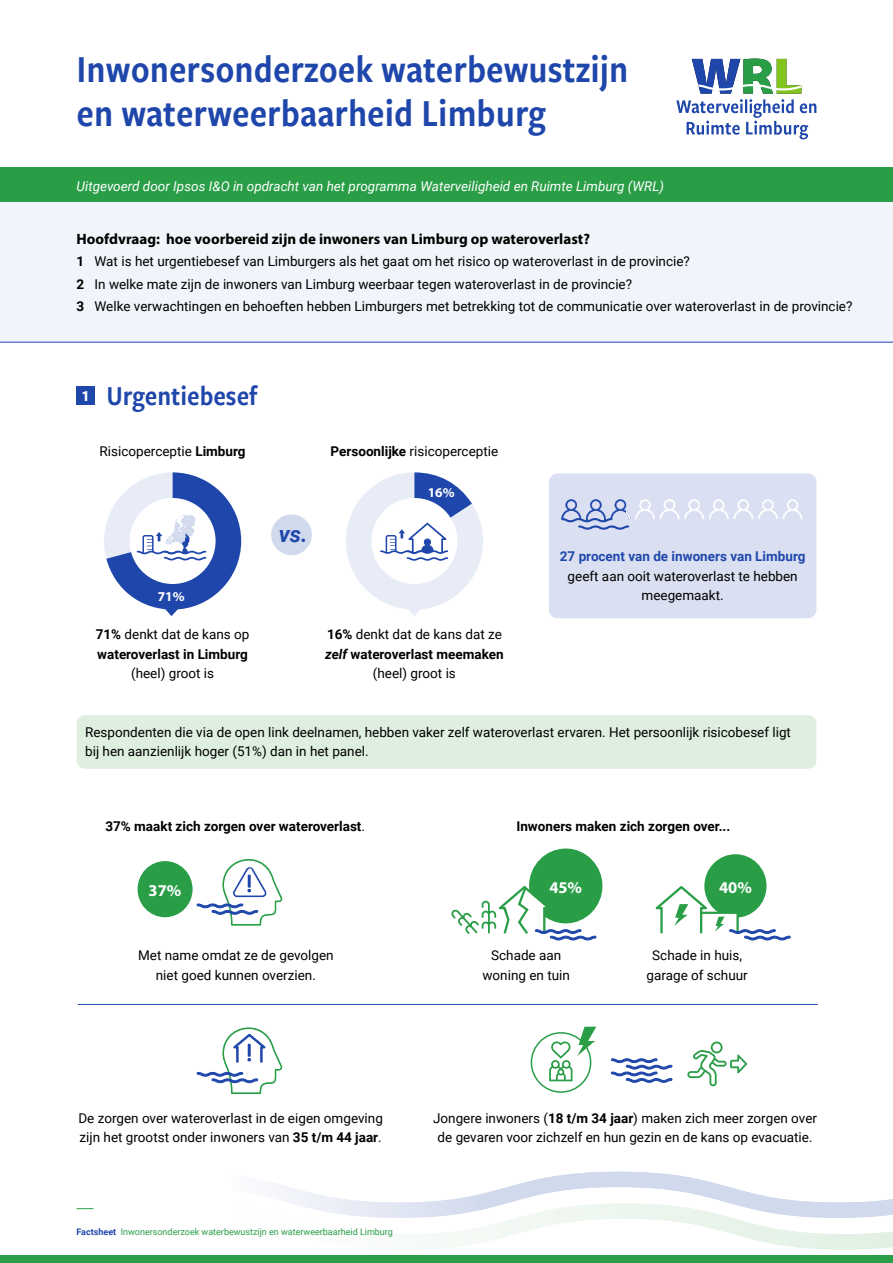
<style>
.page{position:relative;width:893px;height:1263px;background:#fff}
.page>*{position:absolute;margin:0;border:0;box-sizing:border-box;transform-origin:0 0}
.t1{font:39.75px "Freight Sans Cnd Pro Semi";color:#1f47ab}
.t2{font:28.5px "Freight Sans Cnd Pro Semi";color:#1f47ab}
.BODY{font:italic 700 22.5px "Roboto";color:#1f47ab}
.t3{font:20.55px "Freight Sans Cnd Pro Semi";color:#fff}
.KOP{font:700 16.5px "Myriad Pro";color:#fff}
.KOP-2{font:700 15px "Myriad Pro";color:#000}
.BODY-2{font:13.5px/19.5px "Roboto";color:#000;text-align:center}
.BODY-3{font:700 13.5px/19.5px "Roboto";color:#000;text-align:center}
.KOP-3{font:13.5px "Roboto";color:#000}
.BODY-4{font:italic 13.5px "Roboto";color:#fff}
.KOP-4{font:700 13.5px "Myriad Pro";color:#fff}
.t4{font:9px "Roboto";color:#299e47}
.s1{font-weight:700}
.s2{font-style:italic}
.s3{font-weight:400}
.s4{font-weight:700;color:#1f47ab}
</style>
<div class="page">
<svg style="left:460px;top:1172px;width:433px;height:77px"></svg>
<svg style="left:275px;top:1172px;width:202px;height:54px"></svg>
<div style="left:0;top:1255px;width:893px;height:8px;background:#299e47"></div>
<svg style="left:77px;top:1208px;width:17px;height:1px"></svg>
<div style="left:529px;top:848px;width:73px;height:75px;background:#299e47;border-radius:50%"></div>
<div style="left:138px;top:861px;width:55px;height:56px;background:#299e47;border-radius:50%"></div>
<div style="left:704px;top:854px;width:62px;height:64px;background:#299e47;border-radius:50%"></div>
<div style="left:0;top:193px;width:893px;height:149px;background:#f1f4fa"></div>
<div style="left:271px;top:514px;width:41px;height:41px;background:#d1d9ed;border-radius:50%"></div>
<svg style="left:676px;top:59px;width:140px;height:80px"></svg>
<div style="left:77px;top:386px;width:18px;height:19px;background:#1f47ab"></div>
<div style="left:549px;top:473px;width:267px;height:145px;background:#dae0f1;border-radius:9px"></div>
<div style="left:77px;top:715px;width:739px;height:54px;background:#deefe0;border-radius:9px"></div>
<div style="left:0;top:168px;width:893px;height:34px;background:#299e47"></div>
<hr style="left:78px;top:1004px;width:740px;height:1px;background:#1f47ab">
<svg style="left:104px;top:472px;width:137px;height:144px"></svg>
<svg style="left:346px;top:472px;width:137px;height:144px"></svg>
<svg style="left:561px;top:499px;width:241px;height:31px"></svg>
<hr style="left:0;top:342px;width:893px;height:1px;background:#1f47ab">
<svg style="left:687px;top:1041px;width:60px;height:45px"></svg>
<svg style="left:549px;top:1027px;width:47px;height:54px"></svg>
<div style="left:531px;top:1032px;width:60px;height:61px;border:2px solid #299e47;border-radius:50%"></div>
<svg style="left:197px;top:858px;width:86px;height:68px"></svg>
<svg style="left:451px;top:885px;width:145px;height:55px"></svg>
<svg style="left:656px;top:886px;width:134px;height:54px"></svg>
<svg style="left:611px;top:1059px;width:61px;height:23px"></svg>
<svg style="left:197px;top:1027px;width:86px;height:67px"></svg>
<p class="t1" style="left:77px;top:42px;width:553px">Inwonersonderzoek waterbewustzijn</p>
<p class="t1" style="left:77px;top:86px;width:471px">en waterweerbaarheid Limburg</p>
<p class="BODY-4" style="left:77px;top:176px;width:589px">Uitgevoerd door Ipsos I&amp;O in opdracht van het programma Waterveiligheid en Ruimte Limburg (WRL)</p>
<p class="KOP-2" style="left:77px;top:229px;width:515px">Hoofdvraag: hoe voorbereid zijn de inwoners van Limburg op wateroverlast?</p>
<p class="KOP-3" style="left:77px;top:252px;width:615px"><span class="s1">1</span> Wat is het urgentiebesef van Limburgers als het gaat om het risico op wateroverlast in de provincie?</p>
<p class="BODY-2" style="left:77px;top:274px;width:557px"><span class="s1">2</span> In welke mate zijn de inwoners van Limburg weerbaar tegen wateroverlast in de provincie?</p>
<p class="BODY-2" style="left:77px;top:296px;width:777px"><span class="s1">3</span> Welke verwachtingen en behoeften hebben Limburgers met betrekking tot de communicatie over wateroverlast in de provincie?</p>
<p class="t3" style="left:82px;top:380px;width:8px">1</p>
<p class="t2" style="left:107px;top:376px;width:153px">Urgentiebesef</p>
<p class="BODY-2" style="left:100px;top:441px;width:147px">Risicoperceptie <span class="s1">Limburg</span></p>
<p class="BODY-2" style="left:331px;top:441px;width:169px"><span class="s1">Persoonlijke</span> risicoperceptie</p>
<p class="KOP-4" style="left:158px;top:587px;width:28px">71%</p>
<p class="BODY-2" style="left:96px;top:624px;width:155px"><span class="s1">71%</span> denkt dat de kans op</p>
<p class="BODY-3" style="left:97px;top:643px;width:152px">wateroverlast in Limburg</p>
<p class="BODY-2" style="left:131px;top:663px;width:85px">(heel) groot is</p>
<p class="BODY" style="left:279px;top:518px;width:31px">vs.</p>
<p class="KOP-4" style="left:428px;top:484px;width:28px">16%</p>
<p class="BODY-2" style="left:327px;top:624px;width:176px"><span class="s1">16%</span> denkt dat de kans dat ze</p>
<p class="BODY-3" style="left:325px;top:643px;width:180px"><span class="s2">zelf</span> wateroverlast meemaken <span class="s3">(heel) groot is</span></p>
<p class="BODY-2" style="left:560px;top:546px;width:247px"><span class="s4">27 procent van de inwoners van Limburg </span>geeft aan ooit wateroverlast te hebben meegemaakt.</p>
<p class="BODY-2" style="left:85px;top:721px;width:707px;text-align:left">Respondenten die via de open link deelnamen, hebben vaker zelf wateroverlast ervaren. Het persoonlijk risicobesef ligt bij hen aanzienlijk hoger (51%) dan in het panel.</p>
<p class="BODY-3" style="left:105px;top:815px;width:261px">37% maakt zich zorgen over wateroverlast<span class="s3">.</span></p>
<p class="BODY-3" style="left:516px;top:815px;width:216px">Inwoners maken zich zorgen over...</p>
<p class="KOP" style="left:149px;top:880px;width:34px">37%</p>
<p class="KOP" style="left:549px;top:876px;width:34px">45%</p>
<p class="KOP" style="left:719px;top:876px;width:34px">40%</p>
<p class="BODY-2" style="left:138px;top:945px;width:197px">Met name omdat ze de gevolgen niet goed kunnen overzien.</p>
<p class="BODY-2" style="left:491px;top:945px;width:72px">Schade aan</p>
<p class="BODY-2" style="left:482px;top:964px;width:89px">woning en tuin</p>
<p class="BODY-2" style="left:646px;top:945px;width:103px">Schade in huis, garage of schuur</p>
<p class="BODY-2" style="left:78px;top:1107px;width:306px;text-align:left">De zorgen over wateroverlast in de eigen omgeving zijn het grootst onder inwoners van <span class="s1">35 t/m 44 jaar</span>.</p>
<p class="t4" style="left:77px;top:1225px;width:318px"><span class="s4">Factsheet</span> Inwonersonderzoek waterbewustzijn en waterweerbaarheid Limburg</p>
<p class="BODY-2" style="left:433px;top:1107px;width:385px">Jongere inwoners (<span class="s1">18 t/m 34 jaar</span>) maken zich meer zorgen over de gevaren voor zichzelf en hun gezin en de kans op evacuatie.</p>
</div>
